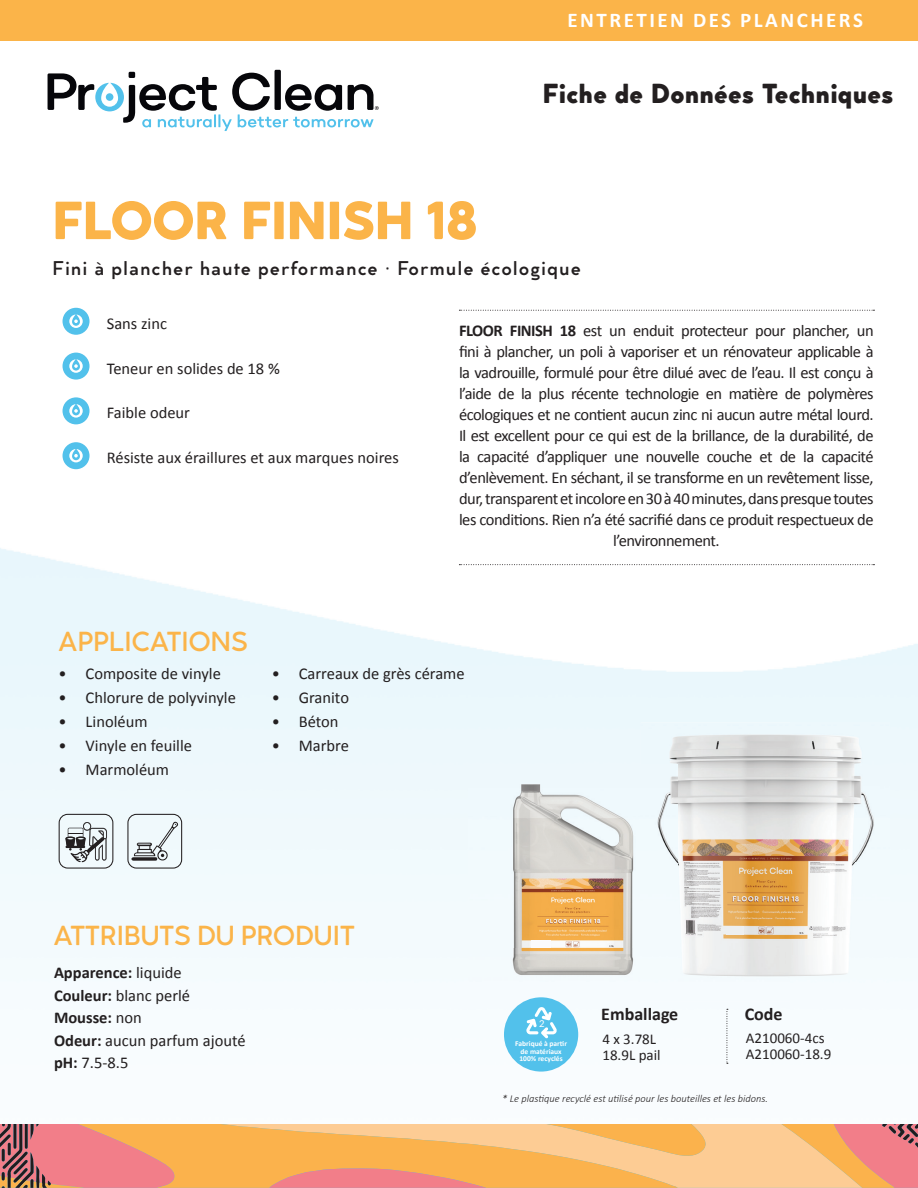
<style>
.page{position:relative;width:918px;height:1188px;background:#fff}
.page>*{position:absolute;margin:0;border:0;box-sizing:border-box;transform-origin:0 0}
.t1{font:800 52.5px "Cocogoose Classic";color:#fbb449}
.t2{font:500 27px "Cocogoose Classic";color:#fbb449}
.t3{font:800 27px "Cocogoose Classic";letter-spacing:.03em;color:#231f20}
.t4{font:700 21px "Calibri";letter-spacing:.12em;color:#fff}
.t5{font:500 19.5px "Cocogoose Classic";letter-spacing:.08em;color:#231f20}
.t6{font:700 18px "Calibri";color:#231f20}
.t7{font:16.5px/21px "Calibri";letter-spacing:-.03em;color:#231f20;text-align:center}
.t8{font:16.5px/22.5px "Calibri";color:#231f20}
.t9{font:15px/16.5px "Calibri";color:#231f20}
.t10{font:italic 300 10.5px "Calibri";color:#231f20}
.t11{font:9.45px "Lato";color:#fff}
.t12{font:700 7.5px/7.5px "Calibri";color:#fff;text-align:center}
.s1{font-family:"Calibri";font-weight:400}
.s2{font-weight:700}
</style>
<div class="page">
<img style="left:0;top:411px;width:918px;height:661px">
<div style="left:0;top:0;width:918px;height:40px;background:#fbb449"></div>
<div style="left:275px;top:70px;width:6px;height:40px;background:#06060a;border-radius:2px"></div>
<svg style="left:48px;top:72px;width:331px;height:59px"></svg>
<div style="left:63px;top:308px;width:27px;height:27px;background:#52c1eb;border-radius:50%"></div>
<svg style="left:69px;top:315px;width:14px;height:13px"></svg>
<div style="left:63px;top:353px;width:27px;height:27px;background:#52c1eb;border-radius:50%"></div>
<svg style="left:69px;top:359px;width:14px;height:14px"></svg>
<div style="left:63px;top:397px;width:27px;height:27px;background:#52c1eb;border-radius:50%"></div>
<svg style="left:69px;top:404px;width:14px;height:14px"></svg>
<div style="left:63px;top:442px;width:27px;height:27px;background:#52c1eb;border-radius:50%"></div>
<svg style="left:69px;top:449px;width:14px;height:13px"></svg>
<svg style="left:706px;top:1124px;width:120px;height:64px;fill:#fdcc94"></svg>
<svg style="left:0;top:1124px;width:706px;height:64px"></svg>
<svg style="left:826px;top:1124px;width:92px;height:64px"></svg>
<svg style="left:459px;top:310px;width:415px;height:1px"></svg>
<svg style="left:459px;top:564px;width:415px;height:1px"></svg>
<div style="left:504px;top:997px;width:74px;height:75px;background:#52c1eb;border-radius:50%"></div>
<svg style="left:526px;top:1007px;width:31px;height:31px"></svg>
<svg style="left:727px;top:1009px;width:1px;height:55px"></svg>
<div style="left:59px;top:814px;width:54px;height:55px;border:1px solid #231f20;border-radius:8px"></div>
<div style="left:127px;top:814px;width:55px;height:55px;border:1px solid #231f20;border-radius:8px"></div>
<svg style="left:65px;top:822px;width:42px;height:40px"></svg>
<svg style="left:131px;top:821px;width:47px;height:40px"></svg>
<img style="left:468px;top:764px;width:209px;height:231px">
<img style="left:641px;top:723px;width:249px;height:46px">
<img style="left:677px;top:769px;width:213px;height:186px">
<img style="left:641px;top:955px;width:249px;height:47px">
<div style="left:531px;top:940px;width:19px;height:8px;background:#fbfbfc"></div>
<div style="left:727px;top:926px;width:17px;height:8px;background:#edeff0"></div>
<p class="t4" style="left:567px;top:5px;width:297px">ENTRETIEN DES PLANCHERS</p>
<h1 class="t1" style="left:52px;top:181px;width:426px">FLOOR FINISH 18</h1>
<h2 class="t3" style="left:543px;top:73px;width:352px">Fiche de Données Techniques</h2>
<p class="t5" style="left:52px;top:254px;width:530px">Fini à plancher haute performance <span class="s1">·</span> Formule écologique</p>
<p class="t8" style="left:107px;top:311px;width:62px">Sans zinc</p>
<p class="t8" style="left:107px;top:356px;width:175px">Teneur en solides de 18 %</p>
<p class="t8" style="left:107px;top:401px;width:85px">Faible odeur</p>
<p class="t8" style="left:107px;top:446px;width:294px">Résiste aux éraillures et aux marques noires</p>
<p class="t7" style="left:459px;top:320px;width:416px"><span class="s2">FLOOR FINISH 18</span> est un enduit protecteur pour plancher, un fini à plancher, un poli à vaporiser et un rénovateur applicable à la vadrouille, formulé pour être dilué avec de l’eau. Il est conçu à l’aide de la plus récente technologie en matière de polymères écologiques et ne contient aucun zinc ni aucun autre métal lourd.<br>Il est excellent pour ce qui est de la brillance, de la durabilité, de la capacité d’appliquer une nouvelle couche et de la capacité d’enlèvement. En séchant, il se transforme en un revêtement lisse, dur, transparent et incolore en 30 à 40 minutes, dans presque toutes les conditions. Rien n’a été sacrifié dans ce produit respectueux de l’environnement.</p>
<h2 class="t2" style="left:59px;top:622px;width:191px">APPLICATIONS</h2>
<p class="t8" style="left:59px;top:662px;width:164px">• Composite de vinyle</p>
<p class="t8" style="left:59px;top:686px;width:179px">• Chlorure de polyvinyle</p>
<p class="t8" style="left:59px;top:710px;width:90px">• Linoléum</p>
<p class="t8" style="left:59px;top:734px;width:135px">• Vinyle en feuille</p>
<p class="t8" style="left:59px;top:758px;width:112px">• Marmoléum</p>
<p class="t8" style="left:272px;top:662px;width:194px">• Carreaux de grès cérame</p>
<p class="t8" style="left:272px;top:686px;width:79px">• Granito</p>
<p class="t7" style="left:272px;top:711px;width:68px">• Béton</p>
<p class="t7" style="left:272px;top:735px;width:79px">• Marbre</p>
<h2 class="t2" style="left:54px;top:916px;width:302px">ATTRIBUTS DU PRODUIT</h2>
<p class="t8" style="left:54px;top:961px;width:193px"><span class="s2">Apparence:</span> liquide<br><span class="s2">Couleur:</span> blanc perlé<br><span class="s2">Mousse:</span> non<br><span class="s2">Odeur:</span> aucun parfum ajouté <span class="s2">pH:</span> 7.5-8.5</p>
<p class="t11" style="left:539px;top:1017px;width:7px">2</p>
<p class="t6" style="left:601px;top:1001px;width:79px">Emballage</p>
<p class="t6" style="left:745px;top:1001px;width:39px">Code</p>
<p class="t9" style="left:602px;top:1030px;width:60px">4 x 3.78L<br>18.9L pail</p>
<p class="t9" style="left:746px;top:1029px;width:87px">A210060-4cs<br>A210060-18.9</p>
<p class="t12" style="left:515px;top:1040px;width:53px">Fabriqué à partir de matériaux<br>100% recyclés</p>
<p class="t10" style="left:502px;top:1092px;width:267px">* Le plastique recyclé est utilisé pour les bouteilles et les bidons.</p>
</div>
